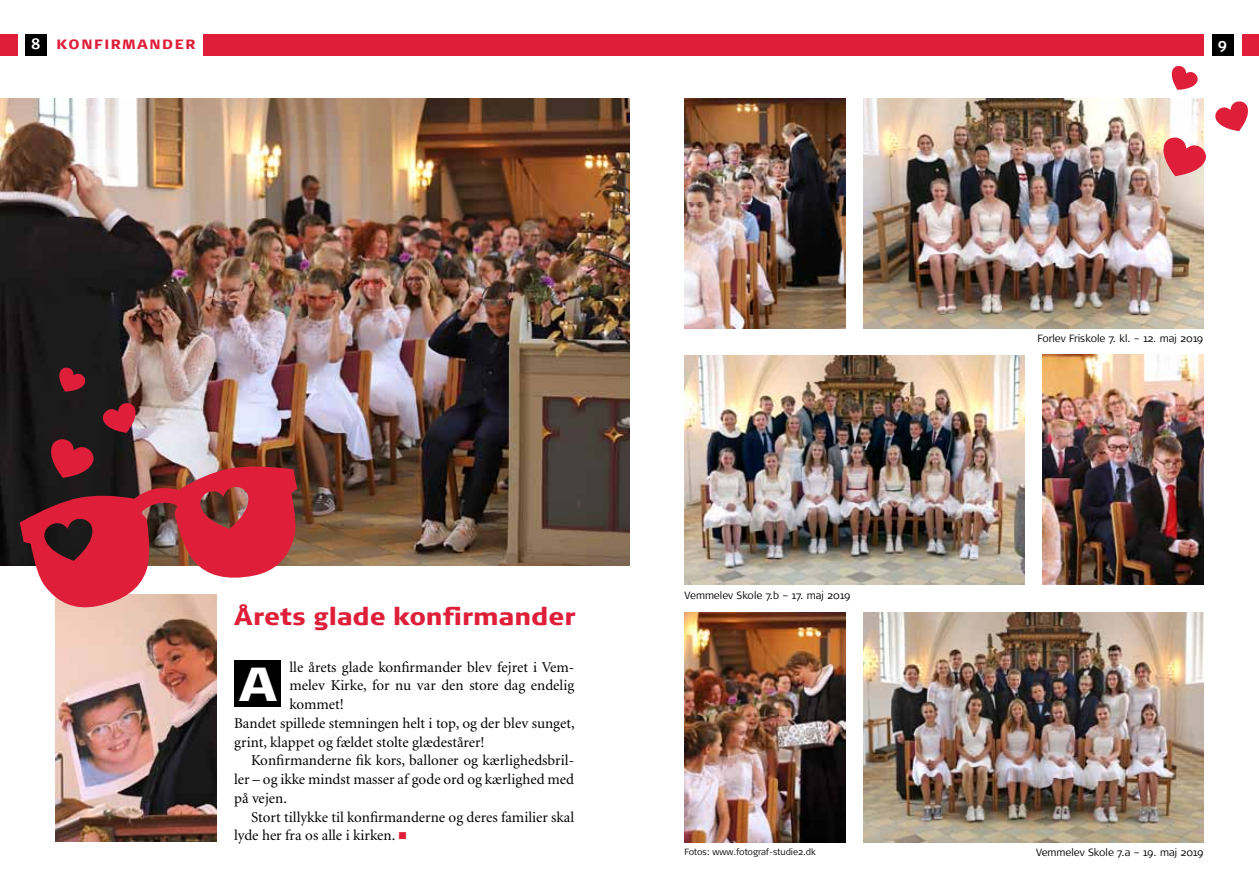
<style>
.page{position:relative;width:1259px;height:893px;background:#fff}
.page>*{position:absolute;margin:0;border:0;box-sizing:border-box;transform-origin:0 0}
.t1{font:900 47.7px "Signa OT";color:#fff}
.t2{font:900 24px "Signa OT";color:#df1f39}
.t3{font:15px "Minion";color:#000}
.t4{font:700 15px "Signa OT";color:#fff}
.t5{font:900 13.5px "Signa OT";color:#df1f39}
.t6{font:300 10.5px "Signa OT";color:#000}
.t7{font:300 9px "Signa OT";color:#000}
.s1{font-weight:700;font-size:15px;color:#fff}
.s2{color:#df1f39}
</style>
<div class="page">
<div style="left:1212px;top:34px;width:21px;height:21px;background:#000"></div>
<div style="left:1242px;top:34px;width:17px;height:21px;background:#df1f39"></div>
<div style="left:25px;top:34px;width:22px;height:21px;background:#000"></div>
<div style="left:0;top:34px;width:17px;height:21px;background:#df1f39"></div>
<div style="left:203px;top:34px;width:426px;height:21px;background:#df1f39"></div>
<div style="left:629px;top:34px;width:574px;height:21px;background:#df1f39"></div>
<img style="left:863px;top:99px;width:340px;height:229px">
<img style="left:684px;top:355px;width:340px;height:230px">
<img style="left:863px;top:613px;width:340px;height:229px">
<img style="left:685px;top:99px;width:161px;height:229px">
<img style="left:1042px;top:355px;width:161px;height:230px">
<img style="left:684px;top:612px;width:161px;height:230px">
<img style="left:0;top:99px;width:629px;height:467px">
<img style="left:55px;top:610px;width:161px;height:231px">
<img style="left:20px;top:439px;width:277px;height:171px">
<svg style="left:1162px;top:137px;width:44px;height:39px;background:#e56470"></svg>
<svg style="left:103px;top:403px;width:33px;height:30px"></svg>
<svg style="left:1215px;top:101px;width:33px;height:30px"></svg>
<svg style="left:59px;top:367px;width:26px;height:25px"></svg>
<svg style="left:1171px;top:66px;width:27px;height:24px"></svg>
<div style="left:234px;top:660px;width:47px;height:47px;background:#000"></div>
<p class="t5" style="left:31px;top:36px;width:119px"><span class="s1">8</span> KONFIRMANDER</p>
<p class="t4" style="left:1218px;top:35px;width:11px">9</p>
<h2 class="t2" style="left:234px;top:602px;width:343px">Årets glade konfirmander</h2>
<p class="t3" style="left:289px;top:659px;width:286px">lle årets glade konfirmander blev fejret i Vem-</p>
<p class="t3" style="left:289px;top:678px;width:286px">melev Kirke, for nu var den store dag endelig</p>
<p class="t3" style="left:289px;top:697px;width:56px">kommet!</p>
<p class="t3" style="left:234px;top:716px;width:342px">Bandet spillede stemningen helt i top, og der blev sunget,</p>
<p class="t3" style="left:234px;top:734px;width:252px">grint, klappet og fældet stolte glædestårer!</p>
<p class="t3" style="left:251px;top:753px;width:324px">Konfirmanderne fik kors, balloner og kærlighedsbril-</p>
<p class="t3" style="left:234px;top:772px;width:341px">ler – og ikke mindst masser af gode ord og kærlighed med</p>
<p class="t3" style="left:234px;top:791px;width:54px">på vejen.</p>
<p class="t3" style="left:251px;top:809px;width:324px">Stort tillykke til konfirmanderne og deres familier skal</p>
<p class="t3" style="left:234px;top:828px;width:175px">lyde her fra os alle i kirken. <span class="s2">■</span></p>
<h1 class="t1" style="left:239px;top:654px;width:39px">A</h1>
<p class="t6" style="left:684px;top:589px;width:167px">Vemmelev Skole 7.b – 17. maj 2019</p>
<p class="t7" style="left:684px;top:846px;width:133px">Fotos: www.fotograf-studie2.dk</p>
<p class="t6" style="left:1037px;top:332px;width:167px">Forlev Friskole 7. kl. – 12. maj 2019</p>
<p class="t6" style="left:1036px;top:846px;width:169px">Vemmelev Skole 7.a – 19. maj 2019</p>
</div>
